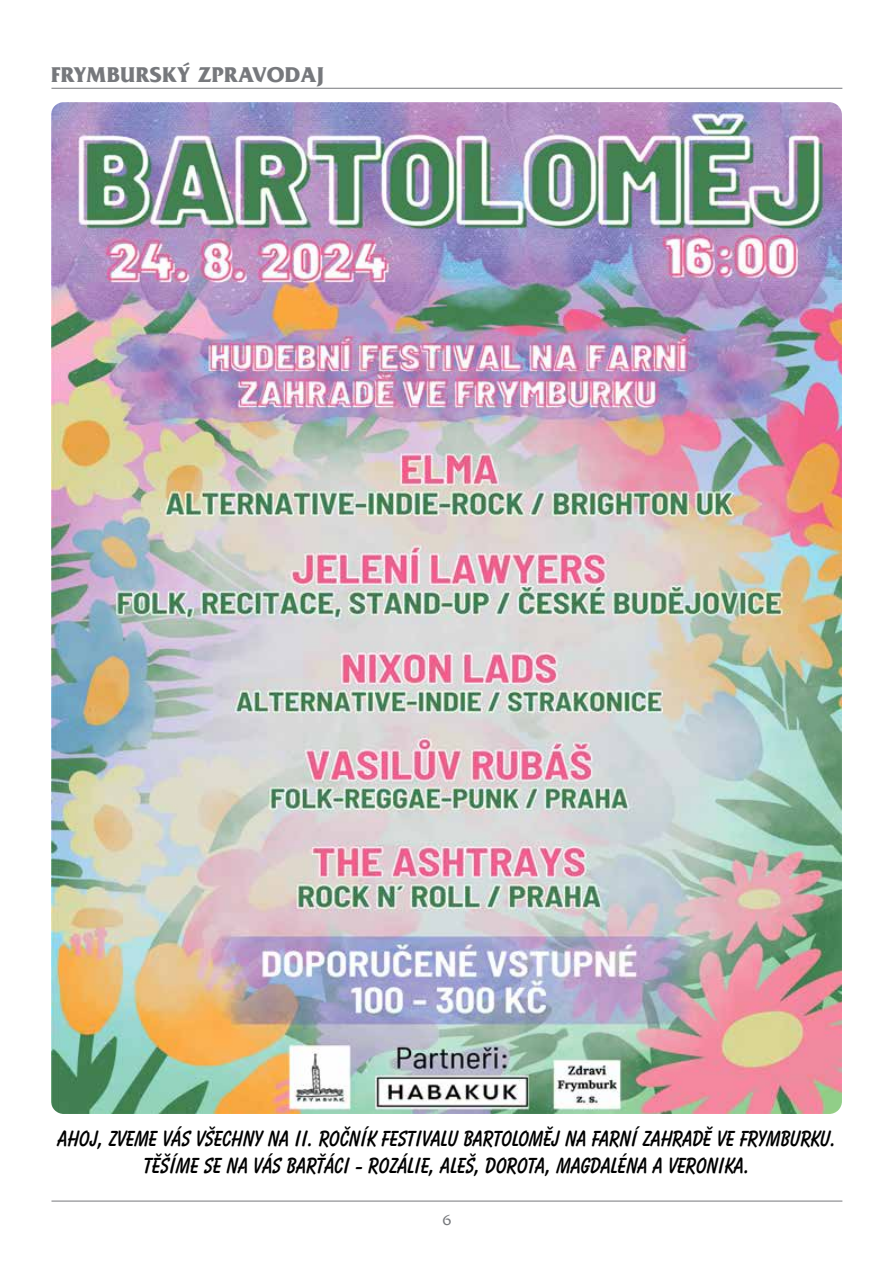
<style>
.page{position:relative;width:893px;height:1263px;background:#fff}
.page>*{position:absolute;margin:0;border:0;box-sizing:border-box;transform-origin:0 0}
.t1{font:700 22.5px "Balloon AT";letter-spacing:-.01em;color:#000}
.t2{font:22.5px "France CE Bold";letter-spacing:.015em;color:#76787c}
.t3{font:15px "France CE";color:#76787c}
</style>
<div class="page">
<hr style="left:51px;top:1201px;width:791px;height:1px;background:#76787c">
<hr style="left:51px;top:88px;width:791px;height:1px;background:#76787c">
<img style="left:51px;top:102px;width:791px;height:1012px">
<p class="t2" style="left:51px;top:61px;width:274px">FRYMBURSKÝ ZPRAVODAJ</p>
<p class="t1" style="left:58px;top:1125px;width:780px">AHOJ, ZVEME VÁS VŠECHNY NA II. ROČNÍK FESTIVALU BARTOLOMĚJ NA FARNÍ ZAHRADĚ VE FRYMBURKU.</p>
<p class="t1" style="left:144px;top:1152px;width:608px">TĚŠÍME SE NA VÁS BARŤÁCI - ROZÁLIE, ALEŠ, DOROTA, MAGDALÉNA A VERONIKA.</p>
<p class="t3" style="left:443px;top:1212px;width:10px">6</p>
</div>
